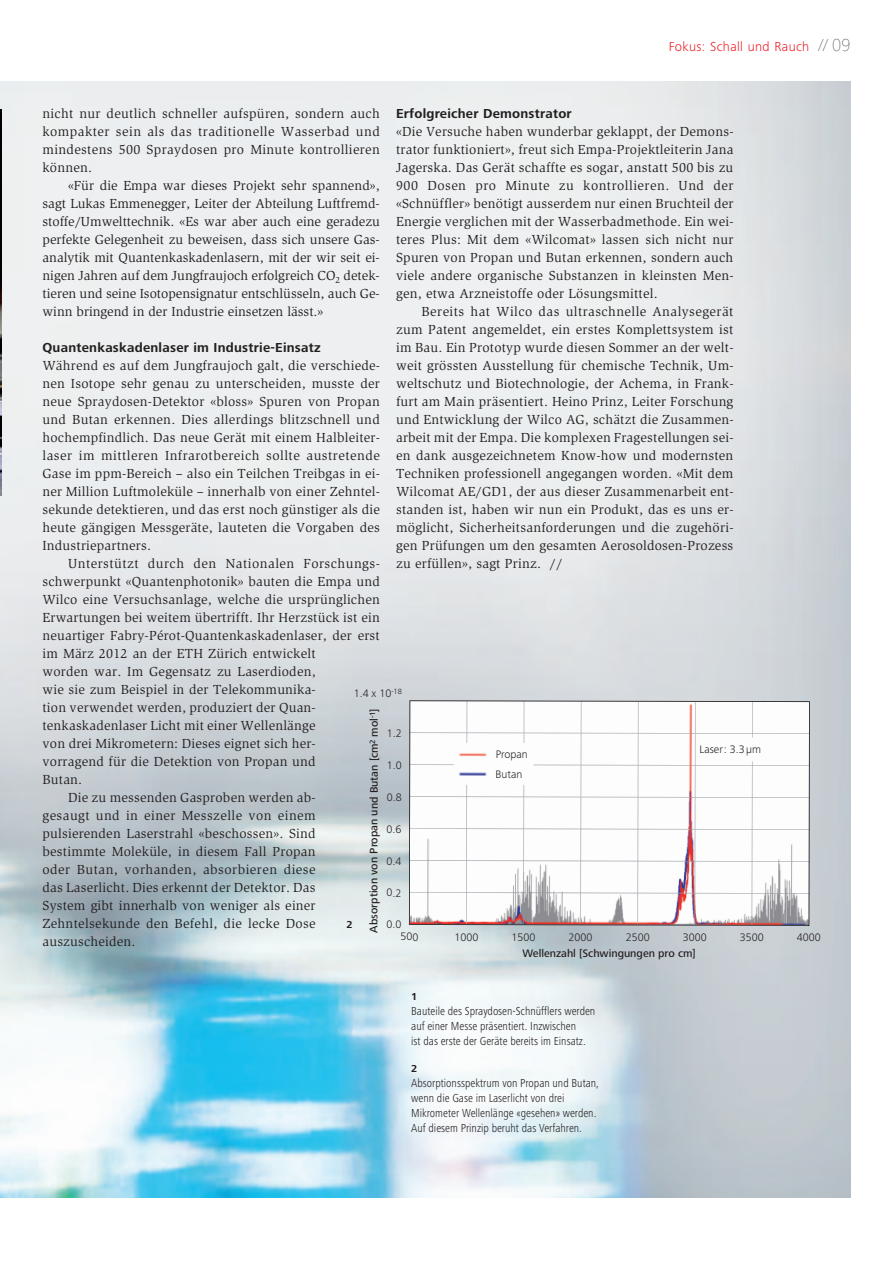
<style>
.page{position:relative;width:893px;height:1263px;background:#fff}
.page>*{position:absolute;margin:0;border:0;box-sizing:border-box;transform-origin:0 0}
.t1{font:13.5px/18px "Slimbach Std";letter-spacing:.015em;color:#231f20;text-align:justify}
.t2{font:13.5px "Slimbach Std";letter-spacing:.035em;color:#231f20}
.t3{font:700 13.5px "Frutiger Next Pro";letter-spacing:.02em;color:#231f20}
.t4{font:300 13.5px "Frutiger Next Pro";letter-spacing:.025em;color:#ee1d23}
.t5{font:300 condensed 12px/15px "Frutiger Next Pro";color:#231f20}
.t6{font:300 11.25px "Frutiger Next Pro";color:#231f20}
.t7{font:500 11.25px "Frutiger Next Pro";color:#231f20}
.t8{font:700 10.5px "Frutiger Next Pro";color:#231f20}
.s1{font-weight:900;font-size:18px;color:#231f20}
</style>
<div class="page">
<img style="left:0;top:82px;width:850px;height:1116px">
<img style="left:0;top:110px;width:1px;height:386px">
<svg style="left:409px;top:700px;width:401px;height:226px"></svg>
<img style="left:466px;top:785px;width:1px;height:139px">
<img style="left:467px;top:702px;width:1px;height:41px">
<img style="left:523px;top:785px;width:1px;height:139px">
<img style="left:524px;top:702px;width:1px;height:41px">
<img style="left:580px;top:701px;width:2px;height:223px">
<img style="left:637px;top:702px;width:2px;height:222px">
<img style="left:694px;top:702px;width:2px;height:223px">
<img style="left:752px;top:761px;width:1px;height:164px">
<img style="left:752px;top:702px;width:1px;height:35px">
<img style="left:410px;top:732px;width:399px;height:2px">
<img style="left:534px;top:765px;width:275px;height:1px">
<img style="left:411px;top:764px;width:43px;height:1px">
<img style="left:410px;top:796px;width:399px;height:2px">
<img style="left:410px;top:828px;width:399px;height:2px">
<img style="left:410px;top:860px;width:399px;height:2px">
<img style="left:410px;top:892px;width:399px;height:2px">
<p class="t4" style="left:669px;top:42px;width:183px">Fokus: Schall und Rauch <span class="s1">// 09</span></p>
<p class="t3" style="left:396px;top:109px;width:177px">Erfolgreicher Demonstrator</p>
<p class="t1" style="left:396px;top:123px;width:339px">«Die Versuche haben wunderbar geklappt, der Demons&shy;trator funktioniert», freut sich Empa-Projektleiterin Jana Jagerska. Das Gerät schaffte es sogar, anstatt 500 bis zu 900 Dosen pro Minute zu kontrollieren. Und der «Schnüffler» benötigt ausserdem nur einen Bruchteil der Energie verglichen mit der Wasserbadmethode. Ein wei&shy;teres Plus: Mit dem «Wilcomat» lassen sich nicht nur Spuren von Propan und Butan erkennen, sondern auch viele andere organische Substanzen in kleinsten Men&shy;gen, etwa Arzneistoffe oder Lösungsmittel.</p>
<p class="t1" style="left:396px;top:303px;width:339px;text-indent:26px">Bereits hat Wilco das ultraschnelle Analysegerät zum Patent angemeldet, ein erstes Komplettsystem ist im Bau. Ein Prototyp wurde diesen Sommer an der welt&shy;weit grössten Ausstellung für chemische Technik, Um&shy;weltschutz und Biotechnologie, der Achema, in Frank&shy;furt am Main präsentiert. Heino Prinz, Leiter Forschung und Entwicklung der Wilco AG, schätzt die Zusammen&shy;arbeit mit der Empa. Die komplexen Fragestellungen sei&shy;en dank ausgezeichnetem Know-how und modernsten Techniken professionell angegangen worden. «Mit dem Wilcomat AE/GD1, der aus dieser Zusammenarbeit ent&shy;standen ist, haben wir nun ein Produkt, das es uns er&shy;möglicht, Sicherheitsanforderungen und die zugehöri&shy;gen Prüfungen um den gesamten Aerosoldosen-Prozess zu erfüllen», sagt Prinz. //</p>
<p class="t1" style="left:43px;top:105px;width:339px">nicht nur deutlich schneller aufspüren, sondern auch kompakter sein als das traditionelle Wasserbad und mindestens 500 Spraydosen pro Minute kontrollieren können.</p>
<p class="t1" style="left:43px;top:177px;width:339px;text-indent:26px">«Für die Empa war dieses Projekt sehr spannend», sagt Lukas Emmenegger, Leiter der Abteilung Luftfremd&shy;stoffe/Umwelttechnik. «Es war aber auch eine geradezu perfekte Gelegenheit zu beweisen, dass sich unsere Gas&shy;analytik mit Quantenkaskadenlasern, mit der wir seit ei&shy;nigen Jahren auf dem Jungfraujoch erfolgreich CO<sub>2</sub> detek&shy;tieren und seine Isotopensignatur entschlüsseln, auch Ge&shy;winn bringend in der Industrie einsetzen lässt.»</p>
<p class="t3" style="left:43px;top:343px;width:280px">Quantenkaskadenlaser im Industrie-Einsatz</p>
<p class="t1" style="left:43px;top:357px;width:339px">Während es auf dem Jungfraujoch galt, die verschiede&shy;nen Isotope sehr genau zu unterscheiden, musste der neue Spraydosen-Detektor «bloss» Spuren von Propan und Butan erkennen. Dies allerdings blitzschnell und hochempfindlich. Das neue Gerät mit einem Halbleiter&shy;laser im mittleren Infrarotbereich sollte austretende Gase im ppm-Bereich – also ein Teilchen Treibgas in ei&shy;ner Million Luftmoleküle – innerhalb von einer Zehntel&shy;sekunde detektieren, und das erst noch günstiger als die heute gängigen Messgeräte, lauteten die Vorgaben des Industriepartners.</p>
<p class="t2" style="left:68px;top:558px;width:313px">Unterstützt durch den Nationalen Forschungs-</p>
<p class="t1" style="left:43px;top:573px;width:339px">schwerpunkt «Quantenphotonik» bauten die Empa und</p>
<p class="t1" style="left:43px;top:591px;width:339px">Wilco eine Versuchsanlage, welche die ursprünglichen</p>
<p class="t1" style="left:43px;top:609px;width:339px">Erwartungen bei weitem übertrifft. Ihr Herzstück ist ein</p>
<p class="t1" style="left:43px;top:627px;width:339px">neuartiger Fabry-Pérot-Quantenkaskadenlaser, der erst</p>
<p class="t1" style="left:43px;top:645px;width:275px">im März 2012 an der ETH Zürich entwickelt</p>
<p class="t1" style="left:42px;top:663px;width:275px">worden war. Im Gegensatz zu Laserdioden,</p>
<p class="t1" style="left:42px;top:681px;width:275px">wie sie zum Beispiel in der Telekommunika-</p>
<p class="t1" style="left:42px;top:699px;width:275px">tion verwendet werden, produziert der Quan-</p>
<p class="t1" style="left:42px;top:717px;width:275px">tenkaskadenlaser Licht mit einer Wellenlänge</p>
<p class="t1" style="left:42px;top:735px;width:275px">von drei Mikrometern: Dieses eignet sich her-</p>
<p class="t1" style="left:42px;top:753px;width:275px">vorragend für die Detektion von Propan und</p>
<p class="t1" style="left:42px;top:771px;width:41px">Butan.</p>
<p class="t1" style="left:68px;top:789px;width:249px">Die zu messenden Gasproben werden ab-</p>
<p class="t2" style="left:42px;top:810px;width:275px">gesaugt und in einer Messzelle von einem</p>
<p class="t1" style="left:42px;top:825px;width:275px">pulsierenden Laserstrahl «beschossen». Sind</p>
<p class="t1" style="left:42px;top:843px;width:275px">bestimmte Moleküle, in diesem Fall Propan</p>
<p class="t2" style="left:42px;top:864px;width:275px">oder Butan, vorhanden, absorbieren diese</p>
<p class="t1" style="left:42px;top:879px;width:275px">das Laserlicht. Dies erkennt der Detektor. Das</p>
<p class="t1" style="left:42px;top:897px;width:275px">System gibt innerhalb von weniger als einer</p>
<p class="t1" style="left:42px;top:915px;width:275px">Zehntelsekunde den Befehl, die lecke Dose</p>
<p class="t1" style="left:42px;top:933px;width:95px">auszuscheiden.</p>
<p class="t6" style="left:354px;top:689px;width:50px">1.4 x 10<sup>-18</sup></p>
<p class="t7" style="left:370px;top:933px;width:226px;rotate:-90deg">Absorption von Propan und Butan [cm<sup>2</sup> mol<sup>-1</sup>]</p>
<p class="t6" style="left:387px;top:729px;width:16px">1.2</p>
<p class="t6" style="left:699px;top:745px;width:63px">Laser: 3.3µm</p>
<p class="t6" style="left:496px;top:751px;width:34px">Propan</p>
<p class="t6" style="left:387px;top:761px;width:16px">1.0</p>
<p class="t6" style="left:496px;top:771px;width:28px">Butan</p>
<p class="t6" style="left:387px;top:793px;width:16px">0.8</p>
<p class="t6" style="left:387px;top:825px;width:16px">0.6</p>
<p class="t6" style="left:387px;top:857px;width:16px">0.4</p>
<p class="t6" style="left:386px;top:889px;width:16px">0.2</p>
<p class="t8" style="left:347px;top:921px;width:8px">2</p>
<p class="t6" style="left:386px;top:921px;width:16px">0.0</p>
<p class="t6" style="left:400px;top:933px;width:19px">500</p>
<p class="t6" style="left:454px;top:933px;width:25px">1000</p>
<p class="t6" style="left:512px;top:933px;width:25px">1500</p>
<p class="t6" style="left:569px;top:933px;width:25px">2000</p>
<p class="t6" style="left:626px;top:933px;width:25px">2500</p>
<p class="t6" style="left:683px;top:933px;width:25px">3000</p>
<p class="t6" style="left:740px;top:934px;width:25px">3500</p>
<p class="t6" style="left:797px;top:934px;width:25px">4000</p>
<p class="t7" style="left:522px;top:949px;width:175px">Wellenzahl [Schwingungen pro cm]</p>
<p class="t8" style="left:411px;top:993px;width:8px">1</p>
<p class="t5" style="left:411px;top:1005px;width:186px">Bauteile des Spraydosen-Schnüfflers werden auf einer Messe präsentiert. Inzwischen<br>ist das erste der Geräte bereits im Einsatz.</p>
<p class="t8" style="left:411px;top:1065px;width:8px">2</p>
<p class="t5" style="left:411px;top:1077px;width:189px">Absorptionsspektrum von Propan und Butan, wenn die Gase im Laserlicht von drei Mikrometer Wellenlänge «gesehen» werden.<br>Auf diesem Prinzip beruht das Verfahren.</p>
</div>
